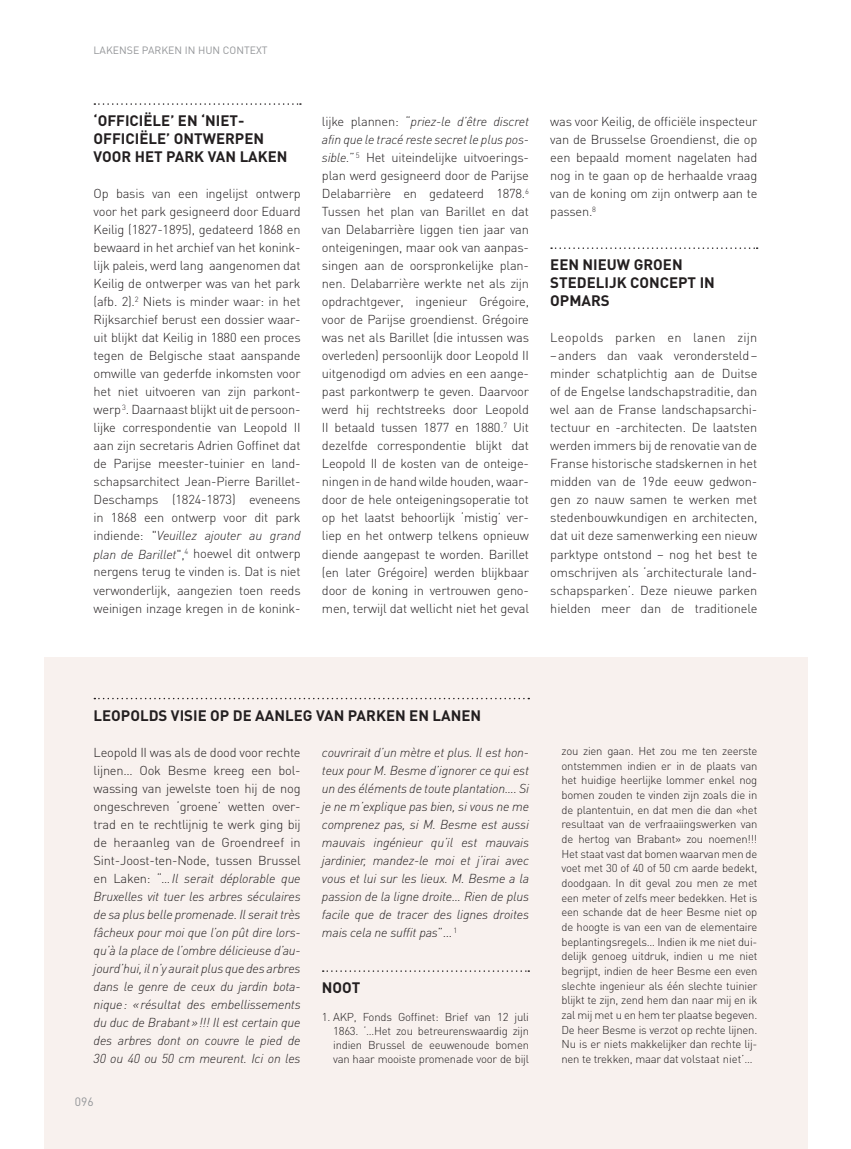
<style>
.page{position:relative;width:851px;height:1149px;background:#fff}
.page>*{position:absolute;margin:0;border:0;box-sizing:border-box;transform-origin:0 0}
.t1{font:700 15px/18px "DIN";letter-spacing:.04em;color:#231f20}
.t2{font:700 15px "DIN";letter-spacing:.09em;color:#231f20}
.t3{font:300 12.9px/18px "DIN";letter-spacing:-.015em;color:#231f20;text-align:justify}
.t4{font:italic 300 12.9px/18px "DINOT";letter-spacing:-.015em;color:#231f20;text-align:justify}
.t5{font:12px "DIN";color:#939598}
.t6{font:300 11.4px/14.7px "DIN";letter-spacing:-.02em;color:#231f20;text-align:justify}
.t7{font:10.5px "DIN";color:#939598}
.s1{font-family:"DIN";font-style:normal}
.s2{font-family:"DINOT";font-style:italic}
</style>
<div class="page">
<div style="left:44px;top:657px;width:763px;height:491px;background:#f8f1ee"></div>
<svg style="left:94px;top:697px;width:435px;height:2px"></svg>
<svg style="left:94px;top:103px;width:207px;height:2px"></svg>
<svg style="left:551px;top:247px;width:206px;height:2px"></svg>
<svg style="left:322px;top:970px;width:207px;height:1px"></svg>
<p class="t7" style="left:94px;top:44px;width:175px">LAKENSE PARKEN IN HUN CONTEXT</p>
<p class="t1" style="left:94px;top:111px;width:195px">‘OFFICIËLE’ EN ‘NIET-<br>OFFICIËLE’ ONTWERPEN<br>VOOR HET PARK VAN LAKEN</p>
<p class="t3" style="left:94px;top:184px;width:208px">O p basis van een ingelijst ontwerp voor het park gesigneerd door Eduard Keilig (1827-1895), gedateerd 1868 en bewaard in het archief van het konink&shy;lijk paleis, werd lang aangenomen dat Keilig de ontwerper was van het park (afb. 2).<sup>2</sup> N iets is minder waar: in het Rijksarchief berust een dossier waar&shy;uit blijkt dat Keilig in 1880 een proces tegen de Belgische staat aanspande omwille van gederfde inkomsten voor het niet uitvoeren van zijn parkont&shy;werp <sup>3</sup>. Daarnaast blijkt uit de persoon&shy;lijke correspondentie van Leopold II aan zijn secretaris Adrien Goffinet dat de Parijse meester-tuinier en land&shy;schapsarchitect Jean-Pierre Barillet-Deschamps (1824-1873) eveneens in 1868 een ontwerp voor dit park</p>
<p class="t4" style="left:94px;top:526px;width:208px"><span class="s1">indiende: "</span>Veuillez ajouter au grand</p>
<p class="t3" style="left:94px;top:544px;width:208px"><span class="s2">plan de Barillet</span>",<sup>4</sup> hoewel dit ontwerp nergens terug te vinden is. Dat is niet verwonderlijk, aangezien toen reeds weinigen inzage kregen in de konink-</p>
<p class="t4" style="left:322px;top:112px;width:208px"><span class="s1">lijke plannen: “</span>priez-le d’être discret afin que le tracé reste secret le plus pos-</p>
<p class="t3" style="left:322px;top:148px;width:208px"><span class="s2">sible.</span>” <sup>5</sup> H et uiteindelijke uitvoerings&shy;plan werd gesigneerd door de Parijse Delabarrière en gedateerd 1878.<sup>6<br></sup>Tussen het plan van Barillet en dat van Delabarrière liggen tien jaar van onteigeningen, maar ook van aanpas&shy;singen aan de oorspronkelijke plan&shy;nen. Delabarrière werkte net als zijn opdrachtgever, ingenieur Grégoire, voor de Parijse groendienst. G régoire was net als Barillet (die intussen was overleden) persoonlijk door Leopold II uitgenodigd om advies en een aange&shy;past parkontwerp te geven. Daarvoor werd hij rechtstreeks door Leopold II betaald tussen 1877 en 1880.<sup>7</sup> U it dezelfde correspondentie blijkt dat Leopold II de kosten van de onteige&shy;ningen in de hand wilde houden, waar&shy;door de hele onteigeningsoperatie tot op het laatst behoorlijk ‘mistig’ ver&shy;liep en het ontwerp telkens opnieuw diende aangepast te worden. Barillet (en later G régoire) werden blijkbaar door de koning in vertrouwen geno&shy;men, terwijl dat wellicht niet het geval</p>
<p class="t3" style="left:550px;top:112px;width:208px">was voor Keilig, de officiële inspecteur van de Brusselse Groendienst, die op een bepaald moment nagelaten had nog in te gaan op de herhaalde vraag van de koning om zijn ontwerp aan te passen.<sup>8</sup></p>
<p class="t1" style="left:550px;top:255px;width:166px">EEN NIEUW GROEN<br>STEDELIJK CONCEPT IN<br>OPMARS</p>
<p class="t3" style="left:550px;top:328px;width:208px">Leopolds parken en lanen zijn –anders dan vaak verondersteld– minder schatplichtig aan de Duitse of de Engelse landschapstraditie, dan wel aan de Franse landschapsarchi&shy;tectuur en -architecten. De laatsten werden immers bij de renovatie van de Franse historische stadskernen in het midden van de 19de eeuw gedwon&shy;gen zo nauw samen te werken met stedenbouwkundigen en architecten, dat uit deze samenwerking een nieuw parktype ontstond – nog het best te omschrijven als ‘architecturale land&shy;schapsparken’. Deze nieuwe parken hielden meer dan de traditionele</p>
<p class="t2" style="left:94px;top:705px;width:389px">LEOPOLDS VISIE OP DE AANLEG VAN PARKEN EN LANEN</p>
<p class="t3" style="left:94px;top:742px;width:209px">Leopold II was als de dood voor rechte lijnen… Ook Besme kreeg een bol&shy;wassing van jewelste toen hij de nog ongeschreven ‘groene’ wetten over&shy;trad en te rechtlijnig te werk ging bij de heraanleg van de Groendreef in Sint-Joost-ten-N ode, tussen B russel</p>
<p class="t4" style="left:94px;top:868px;width:208px"><span class="s1">en Laken: “</span>…Il serait déplorable que Bruxelles vit tuer les arbres séculaires de sa plus belle promenade. Il serait très fâcheux pour moi que l’on pût dire lors&shy;qu’à la place de l’ombre délicieuse d’au&shy;jourd’hui, il n’y aurait plus que des arbres dans le genre de ceux du jardin bota&shy;nique: «résultat des embellissements du duc de Brabant»!!! Il est certain que des arbres dont on couvre le pied de 30 ou 40 ou 50 cm meurent. Ici on les</p>
<p class="t4" style="left:322px;top:742px;width:208px">couvrirait d’un mètre et plus. Il est hon&shy;teux pour M. Besme d’ignorer ce qui est un des éléments de toute plantation…. Si je ne m’explique pas bien, si vous ne me comprenez pas, si M. Besme est aussi mauvais ingénieur qu’il est mauvais jardinier, mandez-le moi et j’irai avec vous et lui sur les lieux. M. Besme a la passion de la ligne droite… Rien de plus facile que de tracer des lignes droites mais cela ne suffit pas<span class="s1">”…</span> <sup>1</sup></p>
<p class="t1" style="left:322px;top:977px;width:30px">NOOT</p>
<p class="t6" style="left:333px;top:1009px;width:197px;line-height:14.1px;text-indent:-11px">1. AKP, Fonds Goffinet: Brief van 12 juli 1863. ‘…H et zou betreurenswaardig zijn indien Brussel de eeuwenoude bomen van haar mooiste promenade voor de bijl</p>
<p class="t5" style="left:75px;top:1094px;width:20px">096</p>
<p class="t6" style="left:561px;top:743px;width:197px">zou zien gaan. Het zou me ten zeerste ontstemmen indien er in de plaats van het huidige heerlijke lommer enkel nog bomen zouden te vinden zijn zoals die in de plantentuin, en dat men die dan «het resultaat van de verfraaiingswerken van de hertog van Brabant» zou noemen!!!<br>H et staat vast dat bomen waarvan men de voet met 30 of 40 of 50 cm aarde bedekt, doodgaan. In dit geval zou men ze met een meter of zelfs meer bedekken. H et is een schande dat de heer Besme niet op de hoogte is van een van de elementaire beplantingsregels… Indien ik me niet dui&shy;delijk genoeg uitdruk, indien u me niet begrijpt, indien de heer Besme een even slechte ingenieur als één slechte tuinier blijkt te zijn, zend hem dan naar mij en ik zal mij met u en hem ter plaatse begeven.<br>De heer Besme is verzot op rechte lijnen.<br>N u is er niets makkelijker dan rechte lij&shy;nen te trekken, maar dat volstaat niet’…</p>
</div>
